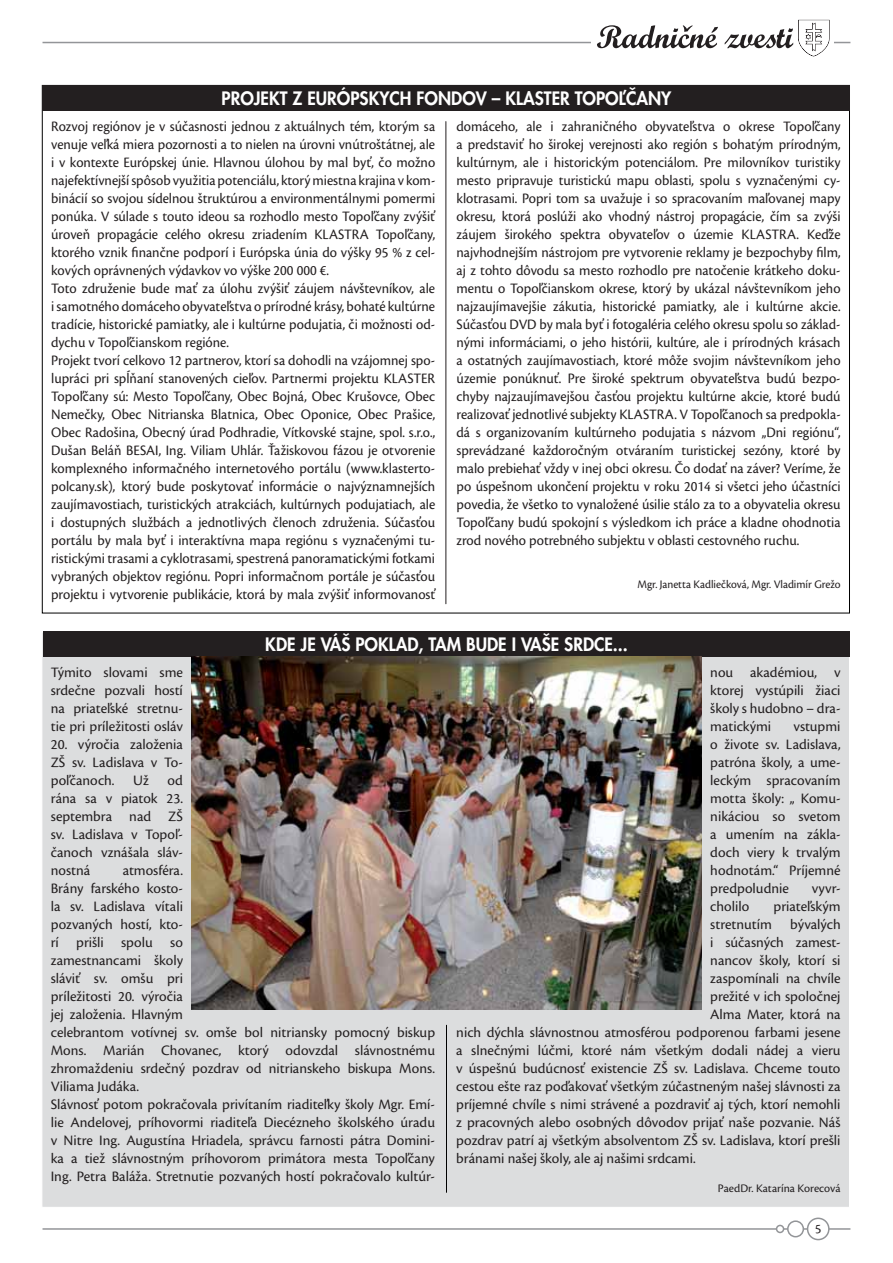
<style>
.page{position:relative;width:893px;height:1263px;background:#fff}
.page>*{position:absolute;margin:0;border:0;box-sizing:border-box;transform-origin:0 0}
.t1{font:800 18px "Futura CE";color:#fff;scale:.96 1}
.t2{font:15px/18px "Cronos Pro";color:#231f20;scale:.96 1}
.t3{font:15px/18px "Cronos Pro";color:#231f20;text-align:justify}
.t4{font:13.5px "Cronos Pro";color:#231f20}
.t5{font:12px "Cronos Pro";color:#231f20;scale:.96 1}
.t6{font:12px "Cronos Pro";color:#231f20}
</style>
<div class="page">
<hr style="left:43px;top:1228px;width:807px;height:2px;background:#939598">
<hr style="left:43px;top:42px;width:807px;height:1px;background:#939598">
<div style="left:592px;top:35px;width:242px;height:15px;background:#fff"></div>
<div style="left:808px;top:1218px;width:21px;height:21px;background:#fff;border-radius:50%"></div>
<div style="left:807px;top:1217px;width:23px;height:23px;border:2px solid #939598;border-radius:50%"></div>
<div style="left:788px;top:1221px;width:15px;height:16px;background:#fff;border-radius:50%"></div>
<div style="left:787px;top:1220px;width:17px;height:17px;border:2px solid #939598;border-radius:50%"></div>
<div style="left:777px;top:1225px;width:7px;height:7px;background:#fff;border-radius:50%"></div>
<div style="left:776px;top:1225px;width:8px;height:8px;border:2px solid #939598;border-radius:50%"></div>
<svg style="left:597px;top:20px;width:233px;height:37px"></svg>
<div style="left:42px;top:632px;width:807px;height:575px;background:#dcddde"></div>
<div style="left:43px;top:85px;width:807px;height:26px;background:#231f20"></div>
<hr style="left:445px;top:122px;width:1px;height:482px;background:#231f20">
<div style="left:43px;top:631px;width:807px;height:26px;background:#231f20"></div>
<img style="left:191px;top:657px;width:511px;height:353px">
<hr style="left:446px;top:1025px;width:1px;height:167px;background:#000">
<p class="t1" style="left:222px;top:91px;width:470px">PROJEKT Z EURÓPSKYCH FONDOV – KLASTER TOPOĽČANY</p>
<p class="t2" style="left:51px;top:119px;width:402px">Rozvoj regiónov je v súčasnosti jednou z aktuálnych tém, ktorým sa venuje veľká miera pozornosti a to nielen na úrovni vnútroštátnej, ale i v kontexte Európskej únie. Hlavnou úlohou by mal byť, čo možno najefektívnejší spôsob využitia potenciálu, ktorý miestna krajina v kom&shy;binácií so svojou sídelnou štruktúrou a environmentálnymi pomermi ponúka. V súlade s touto ideou sa rozhodlo mesto Topoľčany zvýšiť úroveň propagácie celého okresu zriadením KLASTRA Topoľčany, ktorého vznik finančne podporí i Európska únia do výšky 95 % z cel&shy;kových oprávnených výdavkov vo výške 200 000 €.<br>Toto združenie bude mať za úlohu zvýšiť záujem návštevníkov, ale i samotného domáceho obyvateľstva o prírodné krásy, bohaté kultúrne tradície, historické pamiatky, ale i kultúrne podujatia, či možnosti od&shy;dychu v Topoľčianskom regióne.<br>Projekt tvorí celkovo 12 partnerov, ktorí sa dohodli na vzájomnej spo&shy;lupráci pri spĺňaní stanovených cieľov. Partnermi projektu KLASTER Topoľčany sú: Mesto Topoľčany, Obec Bojná, Obec Krušovce, Obec Nemečky, Obec Nitrianska Blatnica, Obec Oponice, Obec Prašice, Obec Radošina, Obecný úrad Podhradie, Vítkovské stajne, spol. s.r.o., Dušan Beláň BESAI, Ing. Viliam Uhlár. Ťažiskovou fázou je otvorenie komplexného informačného internetového portálu (www.klasterto&shy;polcany.sk), ktorý bude poskytovať informácie o najvýznamnejších zaujímavostiach, turistických atrakciách, kultúrnych podujatiach, ale i dostupných službách a jednotlivých členoch združenia. Súčasťou portálu by mala byť i interaktívna mapa regiónu s vyznačenými tu&shy;ristickými trasami a cyklotrasami, spestrená panoramatickými fotkami vybraných objektov regiónu. Popri informačnom portále je súčasťou projektu i vytvorenie publikácie, ktorá by mala zvýšiť informovanosť</p>
<p class="t2" style="left:456px;top:119px;width:402px;text-align:justify">domáceho, ale i zahraničného obyvateľstva o okrese Topoľčany a predstaviť ho širokej verejnosti ako región s bohatým prírodným, kultúrnym, ale i historickým potenciálom. Pre milovníkov turistiky mesto pripravuje turistickú mapu oblasti, spolu s vyznačenými cy&shy;klotrasami. Popri tom sa uvažuje i so spracovaním maľovanej mapy okresu, ktorá poslúži ako vhodný nástroj propagácie, čím sa zvýši záujem širokého spektra obyvateľov o územie KLASTRA. Keďže najvhodnejším nástrojom pre vytvorenie reklamy je bezpochyby film, aj z tohto dôvodu sa mesto rozhodlo pre natočenie krátkeho doku&shy;mentu o Topoľčianskom okrese, ktorý by ukázal návštevníkom jeho najzaujímavejšie zákutia, historické pamiatky, ale i kultúrne akcie.<br>Súčasťou DVD by mala byť i fotogaléria celého okresu spolu so základ&shy;nými informáciami, o jeho histórii, kultúre, ale i prírodných krásach a ostatných zaujímavostiach, ktoré môže svojim návštevníkom jeho územie ponúknuť. Pre široké spektrum obyvateľstva budú bezpo&shy;chyby najzaujímavejšou časťou projektu kultúrne akcie, ktoré budú realizovať jednotlivé subjekty KLASTRA. V Topoľčanoch sa predpokla&shy;dá s organizovaním kultúrneho podujatia s názvom „Dni regiónu“, sprevádzané každoročným otváraním turistickej sezóny, ktoré by malo prebiehať vždy v inej obci okresu. Čo dodať na záver? Veríme, že po úspešnom ukončení projektu v roku 2014 si všetci jeho účastníci povedia, že všetko to vynaložené úsilie stálo za to a obyvatelia okresu Topoľčany budú spokojní s výsledkom ich práce a kladne ohodnotia zrod nového potrebného subjektu v oblasti cestovného ruchu.</p>
<p class="t5" style="left:638px;top:580px;width:213px">Mgr. Janetta Kadliečková, Mgr. Vladimír Grežo</p>
<p class="t1" style="left:265px;top:637px;width:379px">KDE JE VÁŠ POKLAD, TAM BUDE I VAŠE SRDCE...</p>
<p class="t3" style="left:51px;top:665px;width:134px">Týmito slovami sme srdečne pozvali hostí na priateľské stretnu&shy;tie pri príležitosti osláv</p>
<p class="t3" style="left:51px;top:737px;width:134px">20. výročia založenia ZŠ sv. Ladislava v To&shy;poľčanoch. Už od rána sa v piatok 23. septembra nad ZŠ sv. Ladislava v Topoľ&shy;čanoch vznášala sláv&shy;nostná</p>
<p class="t3" style="left:51px;top:863px;width:386px;text-align:left;text-indent:72px">atmosféra.<br>Brány farského kosto-<br>la sv. Ladislava vítali<br>pozvaných hostí, kto-<br>rí prišli spolu so<br>zamestnancami školy<br>sláviť sv. omšu pri<br>príležitosti 20. výročia<br>jej založenia. Hlavným<br>celebrantom votívnej sv. omše bol nitriansky pomocný biskup Mons. Marián Chovanec, ktorý odovzdal slávnostnému zhromaždeniu srdečný pozdrav od nitrianskeho biskupa Mons.<br>Viliama Judáka.<br>Slávnosť potom pokračovala privítaním riaditeľky školy Mgr. Emí&shy;lie Andelovej, príhovormi riaditeľa Diecézneho školského úradu v Nitre Ing. Augustína Hriadela, správcu farnosti pátra Domini&shy;ka a tiež slávnostným príhovorom primátora mesta Topoľčany Ing. Petra Baláža. Stretnutie pozvaných hostí pokračovalo kultúr-</p>
<p class="t3" style="left:710px;top:665px;width:132px">nou akadémiou, v ktorej vystúpili žiaci školy s hudobno – dra&shy;matickými</p>
<p class="t3" style="left:710px;top:719px;width:132px;text-indent:83px">vstupmi o živote sv. Ladislava, patróna školy, a ume&shy;leckým spracovaním motta školy: „ Komu&shy;nikáciou so svetom a umením na zákla&shy;doch viery k trvalým hodnotám.“ Príjemné predpoludnie</p>
<p class="t3" style="left:812px;top:881px;width:30px">vyvr-</p>
<p class="t3" style="left:710px;top:899px;width:40px">cholilo</p>
<p class="t3" style="left:774px;top:899px;width:69px">priateľským</p>
<p class="t3" style="left:710px;top:917px;width:132px">stretnutím bývalých</p>
<p class="t3" style="left:710px;top:935px;width:132px">i súčasných zamest-</p>
<p class="t3" style="left:710px;top:953px;width:132px">nancov školy, ktorí si</p>
<p class="t3" style="left:710px;top:971px;width:132px">zaspomínali na chvíle</p>
<p class="t3" style="left:710px;top:989px;width:132px">prežité v ich spoločnej</p>
<p class="t3" style="left:710px;top:1007px;width:132px">Alma Mater, ktorá na</p>
<p class="t3" style="left:456px;top:1025px;width:386px">nich dýchla slávnostnou atmosférou podporenou farbami jesene</p>
<p class="t3" style="left:456px;top:1043px;width:386px">a slnečnými lúčmi, ktoré nám všetkým dodali nádej a vieru</p>
<p class="t3" style="left:456px;top:1061px;width:386px">v úspešnú budúcnosť existencie ZŠ sv. Ladislava. Chceme touto</p>
<p class="t3" style="left:456px;top:1079px;width:386px">cestou ešte raz poďakovať všetkým zúčastneným našej slávnosti za</p>
<p class="t3" style="left:456px;top:1097px;width:386px">príjemné chvíle s nimi strávené a pozdraviť aj tých, ktorí nemohli</p>
<p class="t3" style="left:456px;top:1115px;width:386px">z pracovných alebo osobných dôvodov prijať naše pozvanie. Náš</p>
<p class="t3" style="left:456px;top:1133px;width:386px">pozdrav patrí aj všetkým absolventom ZŠ sv. Ladislava, ktorí prešli</p>
<p class="t3" style="left:456px;top:1151px;width:241px">bránami našej školy, ale aj našimi srdcami.</p>
<p class="t6" style="left:718px;top:1183px;width:124px">PaedDr. Katarína Korecová</p>
<p class="t4" style="left:815px;top:1223px;width:8px">5</p>
</div>
